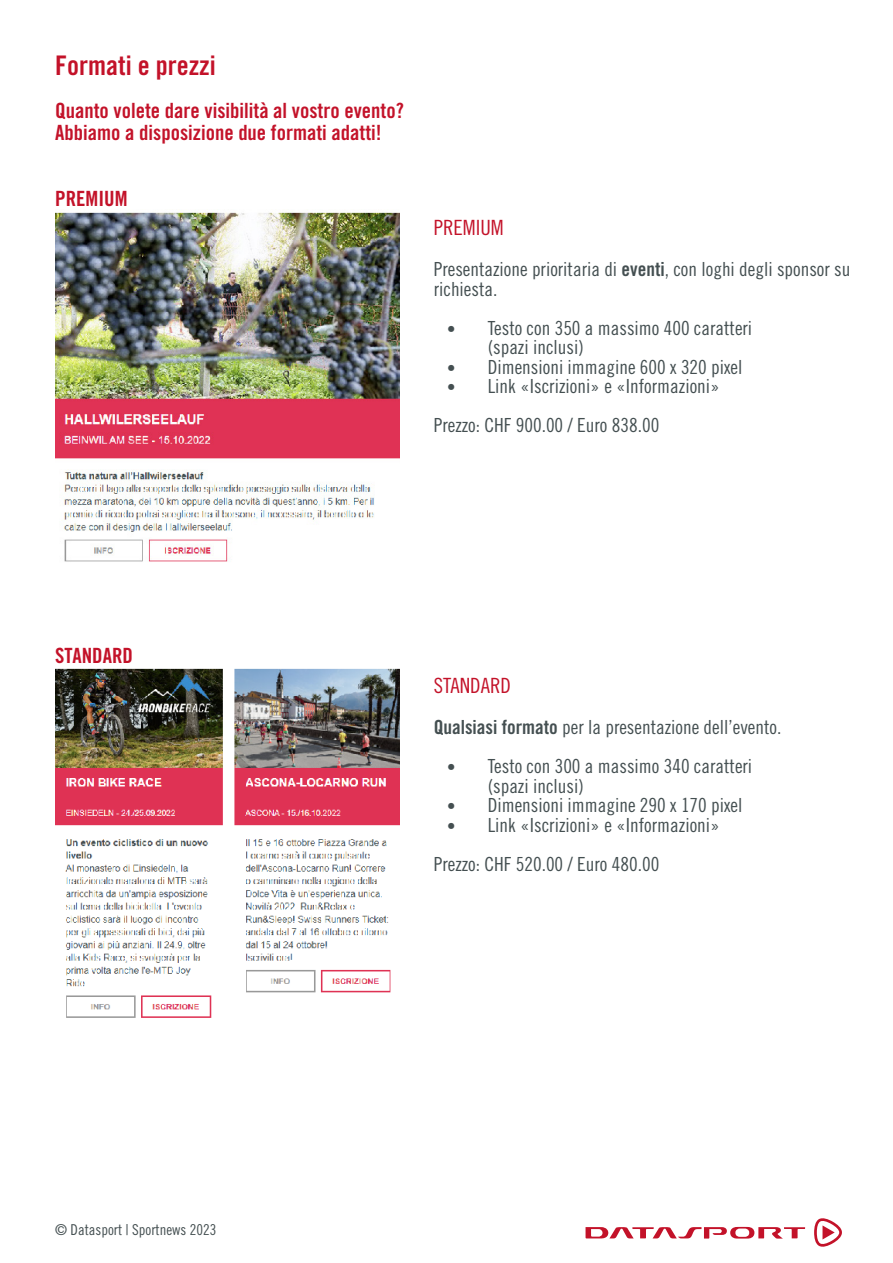
<style>
.page{position:relative;width:893px;height:1263px;background:#fff}
.page>*{position:absolute;margin:0;border:0;box-sizing:border-box;transform-origin:0 0}
.t1{font:27px "Trade Gothic LT Std Bd Cn 20";color:#c31229}
.t2{font:21px "Trade Gothic LT Std Bd Cn 20";color:#c31229}
.t3{font:21px "Trade Gothic Cond Eighteen";color:#c31229}
.t4{font:19.5px/19.5px "Trade Gothic Cond Eighteen";color:#444f51}
.t5{font:15px "Trade Gothic Cond Eighteen";color:#444f51}
.s1{font-family:"Trade Gothic Bold Cond Twenty"}
.s2{font-family:"Calibri"}
</style>
<div class="page">
<svg style="left:814px;top:1218px;width:28px;height:29px"></svg>
<svg style="left:585px;top:1227px;width:220px;height:11px"></svg>
<img style="left:55px;top:212px;width:345px;height:350px">
<img style="left:55px;top:668px;width:345px;height:350px">
<p class="t1" style="left:55px;top:49px;width:162px">Formati e prezzi</p>
<p class="t2" style="left:55px;top:98px;width:350px">Quanto volete dare visibilità al vostro evento?</p>
<p class="t2" style="left:55px;top:120px;width:328px">Abbiamo a disposizione due formati adatti!</p>
<p class="t2" style="left:55px;top:186px;width:74px">PREMIUM</p>
<p class="t3" style="left:434px;top:215px;width:71px">PREMIUM</p>
<p class="t4" style="left:434px;top:259px;width:418px">Presentazione prioritaria di <span class="s1">eventi</span>, con loghi degli sponsor su richiesta.</p>
<p class="t4" style="left:446px;top:318px;width:307px"><span class="s2">•</span> Testo con 350 a massimo 400 caratteri</p>
<p class="t4" style="left:488px;top:337px;width:98px">(spazi inclusi)</p>
<p class="t4" style="left:446px;top:357px;width:297px"><span class="s2">•</span> Dimensioni immagine 600 x 320 pixel</p>
<p class="t4" style="left:446px;top:376px;width:275px"><span class="s2">•</span> Link «Iscrizioni» e «Informazioni»</p>
<p class="t4" style="left:434px;top:415px;width:227px">Prezzo: CHF 900.00 / Euro 838.00</p>
<p class="t2" style="left:55px;top:643px;width:79px">STANDARD</p>
<p class="t3" style="left:434px;top:673px;width:79px">STANDARD</p>
<p class="t4" style="left:434px;top:717px;width:349px"><span class="s1">Qualsiasi formato</span> per la presentazione dell’evento.</p>
<p class="t4" style="left:446px;top:756px;width:307px"><span class="s2">•</span> Testo con 300 a massimo 340 caratteri</p>
<p class="t4" style="left:488px;top:776px;width:98px">(spazi inclusi)</p>
<p class="t4" style="left:446px;top:795px;width:297px"><span class="s2">•</span> Dimensioni immagine 290 x 170 pixel</p>
<p class="t4" style="left:446px;top:815px;width:275px"><span class="s2">•</span> Link «Iscrizioni» e «Informazioni»</p>
<p class="t4" style="left:434px;top:854px;width:227px">Prezzo: CHF 520.00 / Euro 480.00</p>
<p class="t5" style="left:55px;top:1220px;width:163px">© Datasport | Sportnews 2023</p>
</div>
